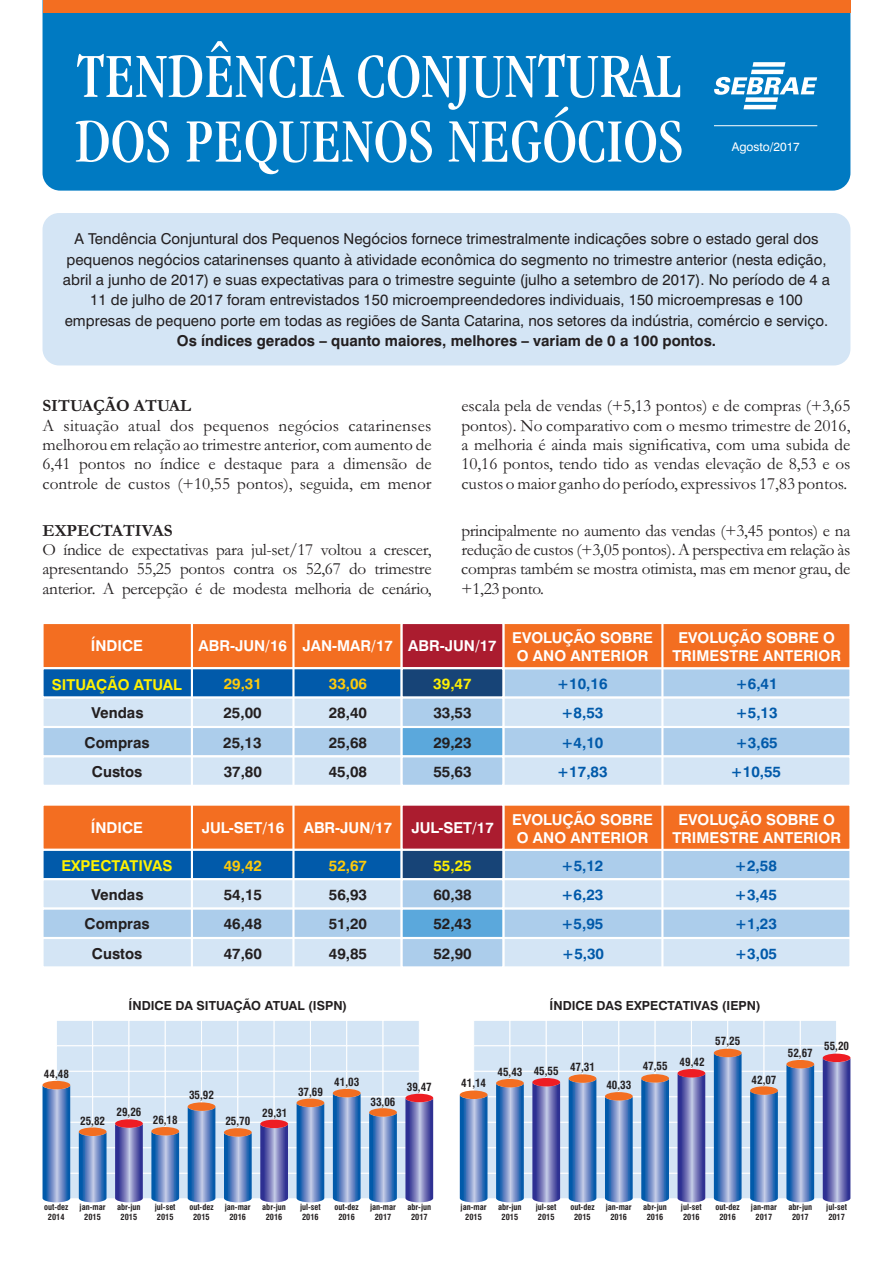
<style>
.page{position:relative;width:893px;height:1263px;background:#fff}
.page>*{position:absolute;margin:0;border:0;box-sizing:border-box;transform-origin:0 0}
.t1{font:condensed 65.25px "Garamond IT Cby BT";color:#fff}
.t2{font:condensed 64.05px "Garamond IT Cby BT";color:#fff}
.t3{font:17.25px/19.4px "Garamond";letter-spacing:-.01em;color:#231f20;text-align:justify}
.t4{font:700 17.25px "Garamond";color:#231f20}
.t5{font:15px/20.4px "Swiss 721 BT";color:#231f20;text-align:center}
.t6{font:700 15px/29.4px "Swiss 721 BT";color:#231f20;text-align:justify}
.t7{font:700 15px/18px "Swiss 721 BT";color:#fff;text-align:center}
.t8{font:700 15px "Swiss 721 BT";color:#015aaa}
.t9{font:700 15px "Swiss 721 BT";color:#fff101}
.t10{font:700 15px "Swiss 721 BT";color:#feca0a}
.t11{font:700 12.45px "Swiss 721 BT";color:#231f20}
.t12{font:12px "Swiss 721 BT";color:#fff}
.t13{font:700 condensed 11.1px "Swiss 721 BT";color:#231f20}
.t14{font:700 condensed 8.25px/9.9px "Swiss 721 BT";color:#231f20;text-align:center}
</style>
<div class="page">
<div style="left:43px;top:12px;width:807px;height:179px;background:#007ac2"></div>
<div style="left:43px;top:0;width:807px;height:12px;background:#f36e21"></div>
<svg style="left:714px;top:62px;width:103px;height:47px"></svg>
<hr style="left:714px;top:125px;width:103px;height:1px;background:#fff">
<div style="left:43px;top:213px;width:807px;height:152px;background:#d4e5f5;border-radius:17px"></div>
<svg style="left:43px;top:624px;width:807px;height:161px;background:#bcafb3"></svg>
<svg style="left:43px;top:805px;width:807px;height:162px;background:#bcb0b3"></svg>
<svg style="left:43px;top:1021px;width:390px;height:181px;background:#aabcdb"></svg>
<div style="left:405px;top:1094px;width:28px;height:8px;background:#ee1d23;border-radius:50%"></div>
<svg style="left:460px;top:1021px;width:390px;height:181px;background:#97abd2"></svg>
<div style="left:823px;top:1054px;width:27px;height:8px;background:#ee1d23;border-radius:50%"></div>
<h1 class="t1" style="left:76px;top:47px;width:608px">TENDÊNCIA CONJUNTURAL</h1>
<h2 class="t2" style="left:75px;top:113px;width:610px">DOS PEQUENOS NEGÓCIOS</h2>
<p class="t12" style="left:732px;top:142px;width:70px">Agosto/2017</p>
<p class="t5" style="left:63px;top:230px;width:768px">A Tendência Conjuntural dos Pequenos Negócios fornece trimestralmente indicações sobre o estado geral dos pequenos negócios catarinenses quanto à atividade econômica do segmento no trimestre anterior (nesta edição, abril a junho de 2017) e suas expectativas para o trimestre seguinte (julho a setembro de 2017). No período de 4 a 11 de julho de 2017 foram entrevistados 150 microempreendedores individuais, 150 microempresas e 100 empresas de pequeno porte em todas as regiões de Santa Catarina, nos setores da indústria, comércio e serviço.</p>
<p class="t6" style="left:177px;top:328px;width:541px">Os índices gerados – quanto maiores, melhores – variam de 0 a 100 pontos.</p>
<p class="t4" style="left:43px;top:400px;width:150px">SITUAÇÃO ATUAL</p>
<p class="t3" style="left:43px;top:418px;width:391px">A situação atual dos pequenos negócios catarinenses melhorou em relação ao trimestre anterior, com aumento de 6,41 pontos no índice e destaque para a dimensão de controle de custos (+10,55 pontos), seguida, em menor</p>
<p class="t4" style="left:43px;top:524px;width:131px">EXPECTATIVAS</p>
<p class="t3" style="left:42px;top:542px;width:391px">O índice de expectativas para jul-set/17 voltou a crescer, apresentando 55,25 pontos contra os 52,67 do trimestre anterior. A percepção é de modesta melhoria de cenário,</p>
<p class="t3" style="left:461px;top:398px;width:391px">escala pela de vendas (+5,13 pontos) e de compras (+3,65 pontos). No comparativo com o mesmo trimestre de 2016, a melhoria é ainda mais significativa, com uma subida de 10,16 pontos, tendo tido as vendas elevação de 8,53 e os custos o maior ganho do período, expressivos 17,83 pontos.</p>
<p class="t3" style="left:461px;top:523px;width:391px">principalmente no aumento das vendas (+3,45 pontos) e na redução de custos (+3,05 pontos). A perspectiva em relação às compras também se mostra otimista, mas em menor grau, de +1,23 ponto.</p>
<p class="t7" style="left:91px;top:638px;width:54px">ÍNDICE</p>
<p class="t7" style="left:199px;top:638px;width:196px">ABR-JUN/16 JAN-MAR/17</p>
<p class="t7" style="left:512px;top:630px;width:142px">EVOLUÇÃO SOBRE<br>O ANO ANTERIOR</p>
<p class="t7" style="left:672px;top:630px;width:170px">EVOLUÇÃO SOBRE O<br>TRIMESTRE ANTERIOR</p>
<p class="t9" style="left:52px;top:678px;width:132px">SITUAÇÃO ATUAL</p>
<p class="t10" style="left:224px;top:678px;width:40px">29,31</p>
<p class="t10" style="left:329px;top:678px;width:40px">33,06</p>
<p class="t8" style="left:557px;top:678px;width:52px">+10,16</p>
<p class="t8" style="left:735px;top:678px;width:44px">+6,41</p>
<p class="t6" style="left:91px;top:700px;width:54px">Vendas</p>
<p class="t6" style="left:223px;top:700px;width:40px">25,00</p>
<p class="t6" style="left:329px;top:700px;width:40px">28,40</p>
<p class="t8" style="left:561px;top:707px;width:44px">+8,53</p>
<p class="t8" style="left:735px;top:707px;width:44px">+5,13</p>
<p class="t6" style="left:85px;top:729px;width:67px">Compras</p>
<p class="t6" style="left:223px;top:729px;width:40px">25,13</p>
<p class="t6" style="left:329px;top:729px;width:40px">25,68</p>
<p class="t8" style="left:561px;top:736px;width:44px">+4,10</p>
<p class="t8" style="left:735px;top:736px;width:44px">+3,65</p>
<p class="t6" style="left:92px;top:758px;width:52px">Custos</p>
<p class="t6" style="left:224px;top:758px;width:40px">37,80</p>
<p class="t6" style="left:329px;top:758px;width:40px">45,08</p>
<p class="t8" style="left:557px;top:766px;width:52px">+17,83</p>
<p class="t8" style="left:730px;top:766px;width:52px">+10,55</p>
<p class="t7" style="left:408px;top:638px;width:90px">ABR-JUN/17</p>
<p class="t9" style="left:433px;top:678px;width:40px">39,47</p>
<p class="t6" style="left:433px;top:700px;width:40px">33,53<br>29,23<br>55,63</p>
<p class="t7" style="left:91px;top:820px;width:54px">ÍNDICE</p>
<p class="t7" style="left:202px;top:820px;width:84px">JUL-SET/16</p>
<p class="t7" style="left:304px;top:820px;width:90px">ABR-JUN/17</p>
<p class="t7" style="left:512px;top:812px;width:142px">EVOLUÇÃO SOBRE<br>O ANO ANTERIOR</p>
<p class="t7" style="left:672px;top:812px;width:170px">EVOLUÇÃO SOBRE O<br>TRIMESTRE ANTERIOR</p>
<p class="t9" style="left:61px;top:860px;width:113px">EXPECTATIVAS</p>
<p class="t10" style="left:224px;top:859px;width:40px">49,42</p>
<p class="t10" style="left:329px;top:859px;width:40px">52,67</p>
<p class="t6" style="left:91px;top:881px;width:54px">Vendas</p>
<p class="t6" style="left:224px;top:881px;width:40px">54,15</p>
<p class="t6" style="left:329px;top:881px;width:40px">56,93</p>
<p class="t8" style="left:561px;top:889px;width:44px">+6,23</p>
<p class="t8" style="left:735px;top:889px;width:44px">+3,45</p>
<p class="t6" style="left:85px;top:911px;width:67px">Compras</p>
<p class="t6" style="left:224px;top:911px;width:40px">46,48</p>
<p class="t6" style="left:329px;top:911px;width:40px">51,20</p>
<p class="t8" style="left:561px;top:918px;width:44px">+5,95</p>
<p class="t8" style="left:735px;top:918px;width:44px">+1,23</p>
<p class="t6" style="left:92px;top:940px;width:52px">Custos</p>
<p class="t6" style="left:224px;top:940px;width:40px">47,60</p>
<p class="t6" style="left:329px;top:940px;width:40px">49,85</p>
<p class="t8" style="left:562px;top:947px;width:44px">+5,30</p>
<p class="t8" style="left:735px;top:947px;width:44px">+3,05</p>
<p class="t7" style="left:411px;top:820px;width:84px">JUL-SET/17</p>
<p class="t9" style="left:433px;top:859px;width:40px">55,25</p>
<p class="t8" style="left:561px;top:859px;width:44px">+5,12</p>
<p class="t8" style="left:735px;top:859px;width:44px">+2,58</p>
<p class="t6" style="left:433px;top:881px;width:40px">60,38<br>52,43<br>52,90</p>
<p class="t11" style="left:129px;top:1000px;width:220px">ÍNDICE DA SITUAÇÃO ATUAL (ISPN)</p>
<p class="t13" style="left:44px;top:1069px;width:26px">44,48</p>
<p class="t13" style="left:80px;top:1116px;width:26px">25,82</p>
<p class="t13" style="left:116px;top:1108px;width:26px">29,26</p>
<p class="t13" style="left:153px;top:1115px;width:26px">26,18</p>
<p class="t13" style="left:189px;top:1091px;width:26px">35,92</p>
<p class="t13" style="left:225px;top:1117px;width:26px">25,70</p>
<p class="t13" style="left:262px;top:1108px;width:26px">29,31</p>
<p class="t13" style="left:298px;top:1087px;width:26px">37,69</p>
<p class="t13" style="left:334px;top:1078px;width:26px">41,03</p>
<p class="t13" style="left:371px;top:1097px;width:26px">33,06</p>
<p class="t13" style="left:407px;top:1083px;width:26px">39,47</p>
<p class="t13" style="left:461px;top:1079px;width:26px">41,14</p>
<p class="t13" style="left:497px;top:1067px;width:26px">45,43</p>
<p class="t11" style="left:550px;top:1000px;width:213px">ÍNDICE DAS EXPECTATIVAS (IEPN)</p>
<p class="t13" style="left:534px;top:1066px;width:26px">45,55</p>
<p class="t13" style="left:570px;top:1062px;width:26px">47,31</p>
<p class="t13" style="left:606px;top:1080px;width:26px">40,33</p>
<p class="t13" style="left:643px;top:1062px;width:26px">47,55</p>
<p class="t13" style="left:680px;top:1057px;width:26px">49,42</p>
<p class="t13" style="left:715px;top:1037px;width:26px">57,25</p>
<p class="t13" style="left:752px;top:1075px;width:26px">42,07</p>
<p class="t13" style="left:788px;top:1048px;width:26px">52,67</p>
<p class="t13" style="left:824px;top:1042px;width:26px">55,20</p>
<p class="t14" style="left:44px;top:1203px;width:26px">out-dez<br>2014</p>
<p class="t14" style="left:80px;top:1203px;width:27px">jan-mar<br>2015</p>
<p class="t14" style="left:117px;top:1203px;width:25px">abr-jun<br>2015</p>
<p class="t14" style="left:155px;top:1203px;width:22px;text-align:left">jul-set<br>2015</p>
<p class="t14" style="left:189px;top:1203px;width:26px">out-dez<br>2015</p>
<p class="t14" style="left:225px;top:1203px;width:27px">jan-mar<br>2016</p>
<p class="t14" style="left:262px;top:1203px;width:25px">abr-jun<br>2016</p>
<p class="t14" style="left:300px;top:1203px;width:22px;text-align:left">jul-set<br>2016</p>
<p class="t14" style="left:335px;top:1203px;width:26px">out-dez<br>2016</p>
<p class="t14" style="left:370px;top:1203px;width:27px">jan-mar<br>2017</p>
<p class="t14" style="left:408px;top:1203px;width:25px">abr-jun<br>2017</p>
<p class="t14" style="left:461px;top:1203px;width:27px">jan-mar<br>2015</p>
<p class="t14" style="left:498px;top:1203px;width:25px">abr-jun<br>2015</p>
<p class="t14" style="left:536px;top:1203px;width:22px;text-align:left">jul-set<br>2015</p>
<p class="t14" style="left:570px;top:1203px;width:26px">out-dez<br>2015</p>
<p class="t14" style="left:606px;top:1203px;width:27px">jan-mar<br>2016</p>
<p class="t14" style="left:643px;top:1203px;width:25px">abr-jun<br>2016</p>
<p class="t14" style="left:681px;top:1203px;width:22px;text-align:left">jul-set<br>2016</p>
<p class="t14" style="left:716px;top:1203px;width:26px">out-dez<br>2016</p>
<p class="t14" style="left:751px;top:1203px;width:27px">jan-mar<br>2017</p>
<p class="t14" style="left:788px;top:1203px;width:25px">abr-jun<br>2017</p>
<p class="t14" style="left:826px;top:1203px;width:22px;text-align:left">jul-set<br>2017</p>
</div>
